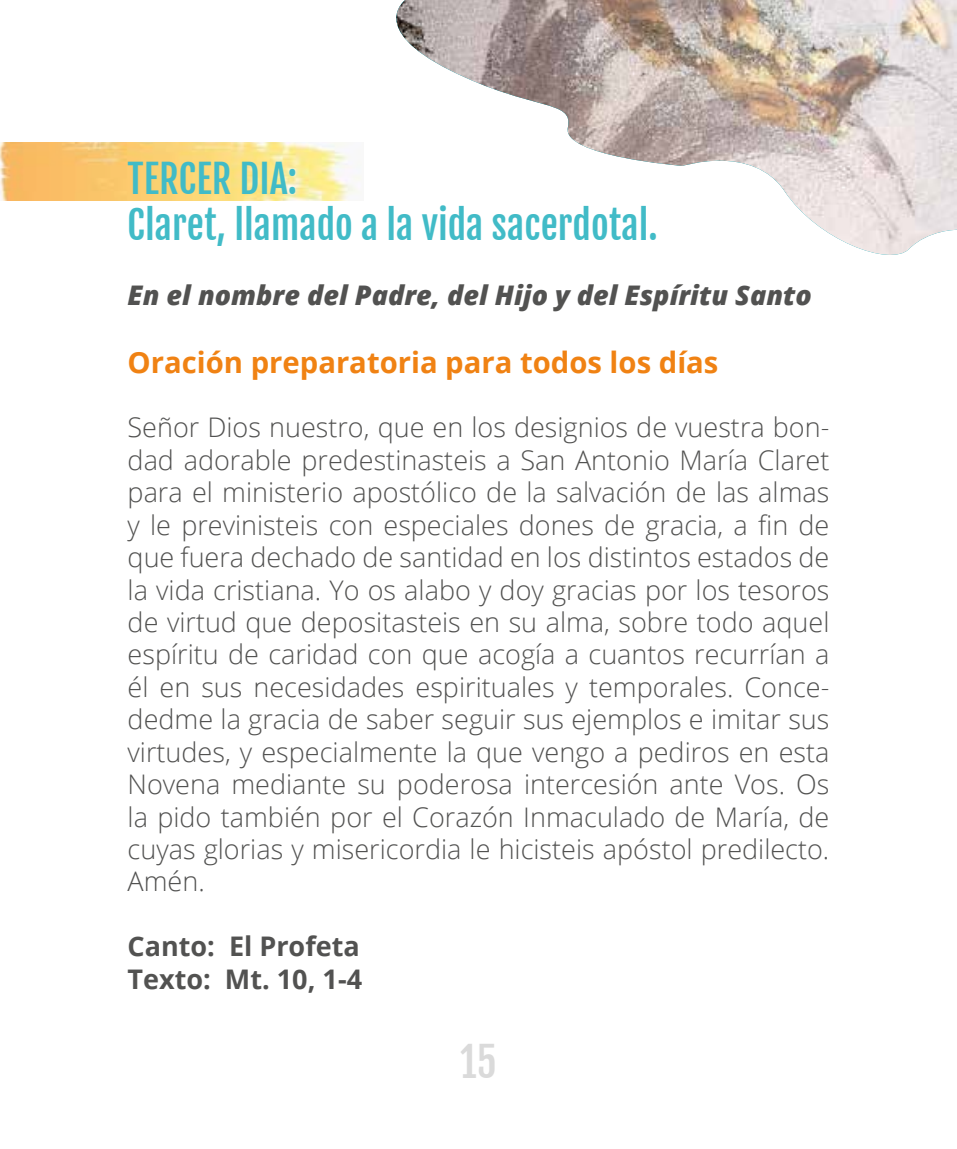
<style>
.page{position:relative;width:957px;height:1149px;background:#fff}
.page>*{position:absolute;margin:0;border:0;box-sizing:border-box;transform-origin:0 0}
.t1{font:40.5px "Fjalla One";color:#dadada}
.t2{font:38.25px/45.9px "Fjalla One";color:#41bbc7}
.t3{font:700 29.25px "Open Sans";color:#f08213}
.t4{font:300 27px/32.4px "Open Sans";color:#525251;text-align:justify}
.t5{font:italic 800 27px "Open Sans";color:#525251}
.t6{font:700 27px/32.4px "Open Sans";color:#525251}
</style>
<div class="page">
<img style="left:0;top:142px;width:361px;height:58px">
<img style="left:396px;top:0;width:561px;height:255px">
<h2 class="t2" style="left:128px;top:156px;width:532px">TERCER DIA:<br>Claret, llamado a la vida sacerdotal.</h2>
<p class="t5" style="left:128px;top:274px;width:686px">En el nombre del Padre, del Hijo y del Espíritu Santo</p>
<p class="t3" style="left:128px;top:341px;width:592px">Oración preparatoria para todos los días</p>
<p class="t4" style="left:128px;top:410px;width:703px">Señor Dios nuestro, que en los designios de vuestra bon&shy;dad adorable predestinasteis a San Antonio María Claret para el ministerio apostólico de la salvación de las almas y le previnisteis con especiales dones de gracia, a fin de que fuera dechado de santidad en los distintos estados de la vida cristiana. Yo os alabo y doy gracias por los tesoros de virtud que depositasteis en su alma, sobre todo aquel espíritu de caridad con que acogía a cuantos recurrían a él en sus necesidades espirituales y temporales. Conce&shy;dedme la gracia de saber seguir sus ejemplos e imitar sus virtudes, y especialmente la que vengo a pediros en esta Novena mediante su poderosa intercesión ante Vos. Os la pido también por el Corazón Inmaculado de María, de cuyas glorias y misericordia le hicisteis apóstol predilecto.<br>Amén.</p>
<p class="t6" style="left:128px;top:929px;width:236px">Canto: El Profeta<br>Texto: Mt. 10, 1-4</p>
<h1 class="t1" style="left:460px;top:1036px;width:38px">15</h1>
</div>
